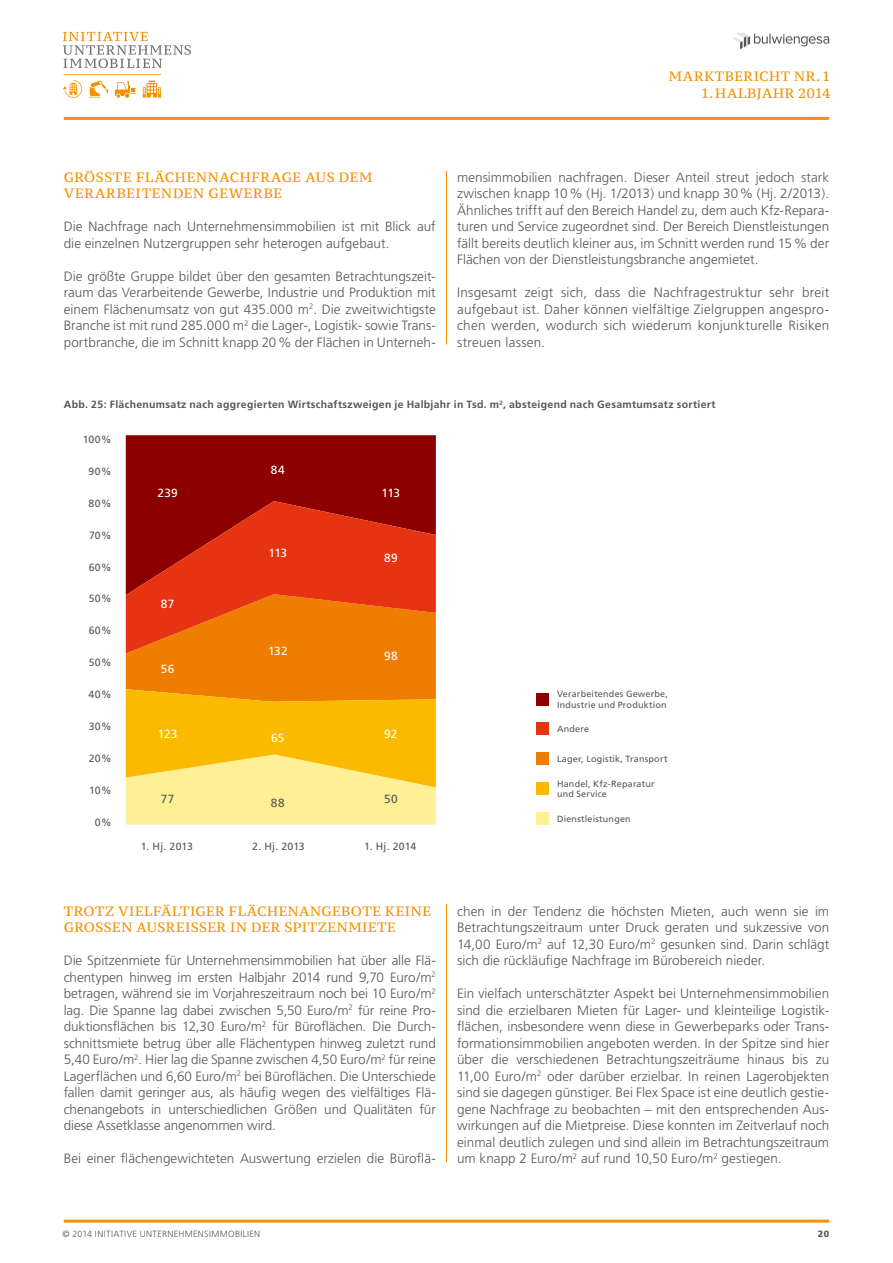
<style>
.page{position:relative;width:893px;height:1263px;background:#fff}
.page>*{position:absolute;margin:0;border:0;box-sizing:border-box;transform-origin:0 0}
.t1{font:300 13.5px/16.5px "Frutiger";letter-spacing:.005em;color:#575757;text-align:justify}
.t2{font:13.5px/16.5px "PT Serif Caption";letter-spacing:.045em;color:#f39200}
.t3{font:11.85px "Frutiger";letter-spacing:.015em;color:#fff}
.t4{font:11.85px "Frutiger";color:#575757}
.t5{font:700 10.5px "Frutiger";letter-spacing:.03em;color:#575757}
.t6{font:10.5px "Frutiger";letter-spacing:.025em;color:#575757}
.t7{font:9px/10.5px "Frutiger";letter-spacing:.025em;color:#575757}
.t8{font:300 9px "Frutiger";letter-spacing:.04em;color:#575757}
.t9{font:900 9px "Frutiger";color:#575757}
</style>
<div class="page">
<hr style="left:64px;top:1219px;width:765px;height:3px;background:#f39200">
<hr style="left:64px;top:117px;width:765px;height:3px;background:#f39200">
<svg style="left:63px;top:32px;width:128px;height:66px"></svg>
<svg style="left:733px;top:32px;width:96px;height:17px"></svg>
<hr style="left:446px;top:171px;width:1px;height:173px;background:#f39200">
<hr style="left:446px;top:904px;width:1px;height:258px;background:#f39200">
<div style="left:536px;top:693px;width:13px;height:12px;background:#8c0000"></div>
<div style="left:536px;top:782px;width:13px;height:13px;background:#fbba00"></div>
<div style="left:536px;top:722px;width:13px;height:13px;background:#e63312"></div>
<div style="left:536px;top:812px;width:13px;height:12px;background:#fff096"></div>
<div style="left:536px;top:752px;width:13px;height:13px;background:#ef7d00"></div>
<div style="left:126px;top:435px;width:310px;height:66px;background:#8c0000"></div>
<svg style="left:126px;top:501px;width:310px;height:93px;background:#c7220c"></svg>
<svg style="left:126px;top:594px;width:310px;height:231px;background:#f5a526"></svg>
<p class="t2" style="left:669px;top:68px;width:163px">MARKTBERICHT NR.1</p>
<p class="t2" style="left:701px;top:84px;width:131px">1. HALBJAHR 2014</p>
<p class="t2" style="left:64px;top:168px;width:309px">GRÖSSTE FLÄCHENNACHFRAGE AUS DEM<br>VERARBEITENDEN GEWERBE</p>
<p class="t1" style="left:64px;top:218px;width:374px">Die Nachfrage nach U nternehmensimmobilien ist mit Blick auf die einzelnen N utzergruppen sehr heterogen aufgebaut.</p>
<p class="t1" style="left:64px;top:268px;width:374px">Die größte Gruppe bildet über den gesamten Betrachtungszeit&shy;raum das Verarbeitende Gewerbe, I ndustrie und Produktion mit einem Flächenumsatz von gut 435.000 m<sup>2</sup>. Die zweitwichtigste Branche ist mit rund 285.000 m<sup>2</sup> die Lager-, Logistik- sowie Trans&shy;portbranche, die im Schnitt knapp 20% der Flächen in U nterneh-</p>
<p class="t1" style="left:457px;top:169px;width:374px">mensimmobilien nachfragen. Dieser Anteil streut jedoch stark zwischen knapp 10% (Hj. 1/2013) und knapp 30% (Hj. 2/2013).<br>Ähnliches trifft auf den Bereich Handel zu, dem auch Kfz-Repara&shy;turen und Service zugeordnet sind. Der Bereich Dienstleistungen fällt bereits deutlich kleiner aus, im Schnitt werden rund 15% der Flächen von der Dienstleistungsbranche angemietet.</p>
<p class="t1" style="left:457px;top:284px;width:374px">I nsgesamt zeigt sich, dass die Nachfragestruktur sehr breit aufgebaut ist. Daher können vielfältige Zielgruppen angespro&shy;chen werden, wodurch sich wiederum konjunkturelle Risiken streuen lassen.</p>
<p class="t5" style="left:64px;top:398px;width:653px">Abb. 25: Flächenumsatz nach aggregierten Wirtschaftszweigen je Halbjahr in Tsd. m<sup>2</sup>, absteigend nach Gesamtumsatz sortiert</p>
<p class="t6" style="left:83px;top:433px;width:31px">100%</p>
<p class="t6" style="left:89px;top:465px;width:25px">90%</p>
<p class="t6" style="left:89px;top:497px;width:25px">80%</p>
<p class="t6" style="left:89px;top:529px;width:24px">70%</p>
<p class="t6" style="left:89px;top:561px;width:25px">60%</p>
<p class="t6" style="left:89px;top:593px;width:25px">50%</p>
<p class="t6" style="left:89px;top:625px;width:25px">60%</p>
<p class="t6" style="left:89px;top:656px;width:25px">50%</p>
<p class="t6" style="left:89px;top:688px;width:25px">40%</p>
<p class="t6" style="left:89px;top:720px;width:25px">30%</p>
<p class="t6" style="left:89px;top:752px;width:24px">20%</p>
<p class="t6" style="left:89px;top:784px;width:24px">10%</p>
<p class="t6" style="left:95px;top:816px;width:18px">0%</p>
<p class="t3" style="left:158px;top:486px;width:22px">239</p>
<p class="t3" style="left:161px;top:597px;width:15px">87</p>
<p class="t3" style="left:161px;top:662px;width:15px">56</p>
<p class="t3" style="left:158px;top:727px;width:21px">123</p>
<p class="t4" style="left:161px;top:792px;width:15px">77</p>
<p class="t3" style="left:271px;top:463px;width:15px">84</p>
<p class="t3" style="left:269px;top:546px;width:20px">113</p>
<p class="t3" style="left:268px;top:644px;width:21px">132</p>
<p class="t3" style="left:271px;top:730px;width:15px">65</p>
<p class="t4" style="left:271px;top:795px;width:15px">88</p>
<p class="t3" style="left:382px;top:486px;width:20px">113</p>
<p class="t3" style="left:384px;top:551px;width:15px">89</p>
<p class="t3" style="left:384px;top:649px;width:15px">98</p>
<p class="t3" style="left:384px;top:727px;width:15px">92</p>
<p class="t4" style="left:384px;top:792px;width:15px">50</p>
<p class="t6" style="left:141px;top:840px;width:54px">1. Hj. 2013</p>
<p class="t6" style="left:252px;top:840px;width:54px">2. Hj. 2013</p>
<p class="t6" style="left:364px;top:840px;width:54px">1. Hj. 2014</p>
<p class="t2" style="left:64px;top:903px;width:369px">TROTZ VIELFÄLTIGER FLÄCHENANGEBOTE KEINE<br>GROSSEN AUSREISSER IN DER SPITZENMIETE</p>
<p class="t1" style="left:64px;top:953px;width:374px">Die Spitzenmiete für U nternehmensimmobilien hat über alle Flä&shy;chentypen hinweg im ersten Halbjahr 2014 rund 9,70 Euro/m<sup>2 </sup>betragen, während sie im Vorjahreszeitraum noch bei 10 Euro/m<sup>2 </sup>lag. Die Spanne lag dabei zwischen 5,50 Euro/m<sup>2</sup> für reine Pro&shy;duktionsflächen bis 12,30 Euro/m<sup>2</sup> für Büroflächen. Die Durch&shy;schnittsmiete betrug über alle Flächentypen hinweg zuletzt rund 5,40 Euro/m<sup>2</sup>. H ier lag die Spanne zwischen 4,50 Euro/m<sup>2</sup> für reine Lagerflächen und 6,60 Euro/m<sup>2</sup> bei Büroflächen. Die U nterschiede fallen damit geringer aus, als häufig wegen des vielfältiges Flä&shy;chenangebots in unterschiedlichen Größen und Qualitäten für diese Assetklasse angenommen wird.</p>
<p class="t1" style="left:64px;top:1151px;width:374px">Bei einer flächengewichteten Auswertung erzielen die Büroflä-</p>
<p class="t7" style="left:557px;top:689px;width:112px">Verarbeitendes Gewerbe,<br>Industrie und Produktion</p>
<p class="t7" style="left:557px;top:724px;width:34px">Andere</p>
<p class="t7" style="left:557px;top:754px;width:112px">Lager, Logistik, Transport</p>
<p class="t7" style="left:557px;top:778px;width:99px">Handel, Kfz-Reparatur und Service</p>
<p class="t7" style="left:557px;top:813px;width:75px">Dienstleistungen</p>
<p class="t1" style="left:457px;top:903px;width:374px">chen in der Tendenz die höchsten M ieten, auch wenn sie im Betrachtungszeitraum unter Druck geraten und sukzessive von 14,00 Euro/m<sup>2</sup> auf 12,30 Euro/m<sup>2</sup> gesunken sind. Darin schlägt sich die rückläufige Nachfrage im Bürobereich nieder.</p>
<p class="t1" style="left:457px;top:986px;width:374px">Ein vielfach unterschätzter Aspekt bei U nternehmensimmobilien sind die erzielbaren M ieten für Lager- und kleinteilige Logistik&shy;flächen, insbesondere wenn diese in Gewerbeparks oder Trans&shy;formationsimmobilien angeboten werden. I n der Spitze sind hier über die verschiedenen Betrachtungszeiträume hinaus bis zu 11,00 Euro/m<sup>2</sup> oder darüber erzielbar. I n reinen Lagerobjekten sind sie dagegen günstiger. Bei Flex Space ist eine deutlich gestie&shy;gene Nachfrage zu beobachten – mit den entsprechenden Aus&shy;wirkungen auf die M ietpreise. Diese konnten im Zeitverlauf noch einmal deutlich zulegen und sind allein im Betrachtungszeitraum um knapp 2 Euro/m<sup>2</sup> auf rund 10,50 Euro/m<sup>2</sup> gestiegen.</p>
<p class="t8" style="left:63px;top:1229px;width:199px">© 2014 Initiative Unternehmensimmobi lien</p>
<p class="t9" style="left:818px;top:1229px;width:13px">20</p>
</div>
